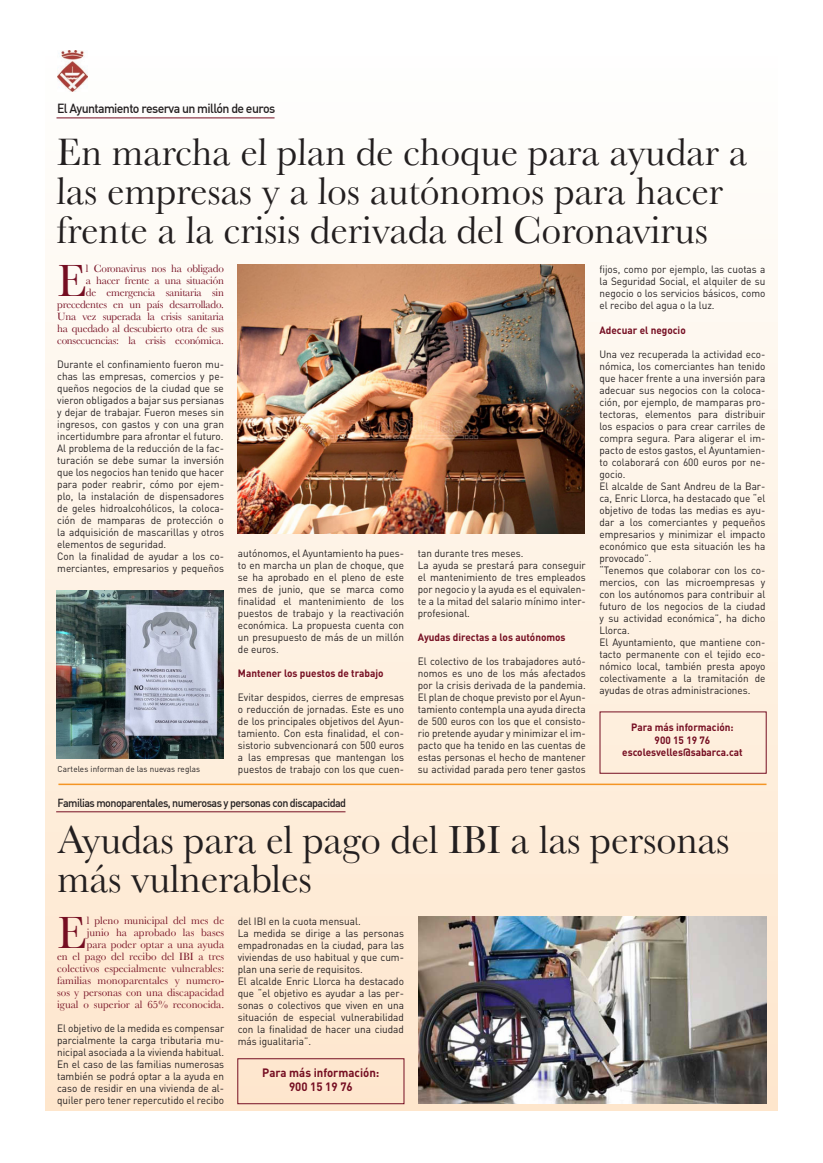
<style>
.page{position:relative;width:823px;height:1163px;background:#fff}
.page>*{position:absolute;margin:0;border:0;box-sizing:border-box;transform-origin:0 0}
.t1{font:47.2px "Baskerville";color:#750e22}
.t2{font:41px/39px "Baskerville";letter-spacing:-.005em;color:#231f20}
.t3{font:40px/39px "Baskerville";color:#231f20}
.t4{font:500 13px "DIN";letter-spacing:-.05em;color:#231f20;scale:.95 1}
.t5{font:700 12px/14px "DIN";color:#750e22;text-align:center;scale:.95 1}
.t6{font:500 11.5px "DIN";letter-spacing:-.05em;color:#231f20;scale:.93 1}
.t7{font:11px/12px "Baskerville";letter-spacing:-.01em;color:#750e22;text-align:right}
.t8{font:10.5px/12px "DIN";color:#231f20;text-align:justify;scale:.95 1}
.t9{font:700 10.5px/12.6px "DIN";color:#750e22;text-align:center;scale:.95 1}
.t10{font:8.5px "DIN";letter-spacing:.01em;color:#231f20;scale:.95 1}
</style>
<div class="page">
<div style="left:46px;top:51px;width:731px;height:1058px;background:linear-gradient(to bottom,#fefffd,#fde5cb)"></div>
<img style="left:57px;top:51px;width:30px;height:40px">
<hr style="left:56px;top:117px;width:218px;height:1px;background:#750e22">
<hr style="left:58px;top:783px;width:708px;height:2px;background:#f49524">
<hr style="left:56px;top:811px;width:289px;height:1px;background:#750e22">
<img style="left:418px;top:916px;width:348px;height:187px">
<div style="left:237px;top:1058px;width:167px;height:45px;border:1px solid #750e22"></div>
<img style="left:56px;top:590px;width:168px;height:168px">
<img style="left:237px;top:264px;width:347px;height:269px">
<p class="t4" style="left:57px;top:100px;width:231px">El Ayuntamiento reserva un millón de euros</p>
<h3 class="t3" style="left:56px;top:132px;width:692px">En marcha el plan de choque para ayudar a las empresas y a los autónomos para hacer frente a la crisis derivada del Coronavirus</h3>
<p class="t7" style="left:57px;top:262px;width:168px">l Coronavirus nos ha obligado<br>a hacer frente a una situación<br>de emergencia sanitaria sin precedentes en un país desarrollado.<br>Una vez superada la crisis sanitaria ha quedado al descubierto otra de sus consecuencias: la crisis económica.</p>
<p class="t8" style="left:57px;top:358px;width:177px;text-align:left">Durante el confinamiento fueron mu&shy;chas las empresas, comercios y pe&shy;queños negocios de la ciudad que se vieron obligados a bajar sus persianas y dejar de trabajar. Fueron meses sin ingresos, con gastos y con una gran incertidumbre para afrontar el futuro.<br>Al problema de la reducción de la fac&shy;turación se debe sumar la inversión que los negocios han tenido que hacer para poder reabrir, cómo por ejem&shy;plo, la instalación de dispensadores de geles hidroalcohólicos, la coloca&shy;ción de mamparas de protección o la adquisición de mascarillas y otros elementos de seguridad.<br>Con la finalidad de ayudar a los co&shy;merciantes, empresarios y pequeños</p>
<h1 class="t1" style="left:57px;top:252px;width:31px">E</h1>
<p class="t10" style="left:58px;top:763px;width:152px">Carteles informan de las nuevas reglas</p>
<p class="t8" style="left:238px;top:546px;width:176px">autónomos, el Ayuntamiento ha pues&shy;to en marcha un plan de choque, que se ha aprobado en el pleno de este mes de junio, que se marca como finalidad el mantenimiento de los puestos de trabajo y la reactivación económica. La propuesta cuenta con un presupuesto de más de un millón de euros.</p>
<p class="t9" style="left:238px;top:666px;width:155px">Mantener los puestos de trabajo</p>
<p class="t8" style="left:238px;top:691px;width:176px">Evitar despidos, cierres de empresas o reducción de jornadas. Este es uno de los principales objetivos del Ayun&shy;tamiento. Con esta finalidad, el con&shy;sistorio subvencionará con 500 euros a las empresas que mantengan los puestos de trabajo con los que cuen-</p>
<p class="t6" style="left:57px;top:794px;width:312px">Familias monoparentales, numerosas y personas con discapacidad</p>
<p class="t8" style="left:417px;top:546px;width:178px;text-align:left">tan durante tres meses.<br>La ayuda se prestará para conseguir el mantenimiento de tres empleados por negocio y la ayuda es el equivalen&shy;te a la mitad del salario mínimo inter&shy;profesional.</p>
<p class="t9" style="left:417px;top:630px;width:157px">Ayudas directas a los autónomos</p>
<p class="t8" style="left:417px;top:655px;width:178px">El colectivo de los trabajadores autó&shy;nomos es uno de los más afectados por la crisis derivada de la pandemia.<br>El plan de choque previsto por el Ayun&shy;tamiento contempla una ayuda directa de 500 euros con los que el consisto&shy;rio pretende ayudar y minimizar el im&shy;pacto que ha tenido en las cuentas de estas personas el hecho de mantener su actividad parada pero tener gastos</p>
<p class="t8" style="left:599px;top:263px;width:176px">fijos, como por ejemplo, las cuotas a la Seguridad Social, el alquiler de su negocio o los servicios básicos, como el recibo del agua o la luz.</p>
<p class="t9" style="left:599px;top:323px;width:92px">Adecuar el negocio</p>
<p class="t8" style="left:599px;top:347px;width:176px;text-align:left">Una vez recuperada la actividad eco&shy;nómica, los comerciantes han tenido que hacer frente a una inversión para adecuar sus negocios con la coloca&shy;ción, por ejemplo, de mamparas pro&shy;tectoras, elementos para distribuir los espacios o para crear carriles de compra segura. Para aligerar el im&shy;pacto de estos gastos, el Ayuntamien&shy;to colaborará con 600 euros por ne&shy;gocio.<br>El alcalde de Sant Andreu de la Bar&shy;ca, Enric Llorca, ha destacado que “el objetivo de todas las medias es ayu&shy;dar a los comerciantes y pequeños empresarios y minimizar el impacto económico que esta situación les ha provocado”.<br>“Tenemos que colaborar con los co&shy;mercios, con las microempresas y con los autónomos para contribuir al futuro de los negocios de la ciudad y su actividad económica”, ha dicho<br>Llorca.<br>El Ayuntamiento, que mantiene con&shy;tacto permanente con el tejido eco&shy;nómico local, también presta apoyo colectivamente a la tramitación de ayudas de otras administraciones.</p>
<p class="t9" style="left:622px;top:720px;width:128px">Para más información:<br>900 15 19 76 escolesvelles@sabarca.cat</p>
<h2 class="t2" style="left:57px;top:819px;width:673px">Ayudas para el pago del IBI a las personas más vulnerables</h2>
<p class="t7" style="left:57px;top:914px;width:168px">l pleno municipal del mes de<br>junio ha aprobado las bases<br>para poder optar a una ayuda<br>en el pago del recibo del IBI a tres colectivos especialmente vulnerables: familias monoparentales y numero&shy;sos y personas con una discapacidad igual o superior al 65% reconocida.</p>
<p class="t8" style="left:57px;top:1021px;width:177px">El objetivo de la medida es compensar parcialmente la carga tributaria mu&shy;nicipal asociada a la vivienda habitual.<br>En el caso de las familias numerosas también se podrá optar a la ayuda en caso de residir en una vivienda de al&shy;quiler pero tener repercutido el recibo</p>
<h1 class="t1" style="left:57px;top:904px;width:31px">E</h1>
<p class="t8" style="left:238px;top:914px;width:176px;text-align:left">del IBI en la cuota mensual.<br>La medida se dirige a las personas empadronadas en la ciudad, para las viviendas de uso habitual y que cum&shy;plan una serie de requisitos.<br>El alcalde Enric Llorca ha destacado que “el objetivo es ayudar a las per&shy;sonas o colectivos que viven en una situación de especial vulnerabilidad con la finalidad de hacer una ciudad más igualitaria”.</p>
<p class="t5" style="left:262px;top:1065px;width:125px">Para más información:<br>900 15 19 76</p>
</div>
